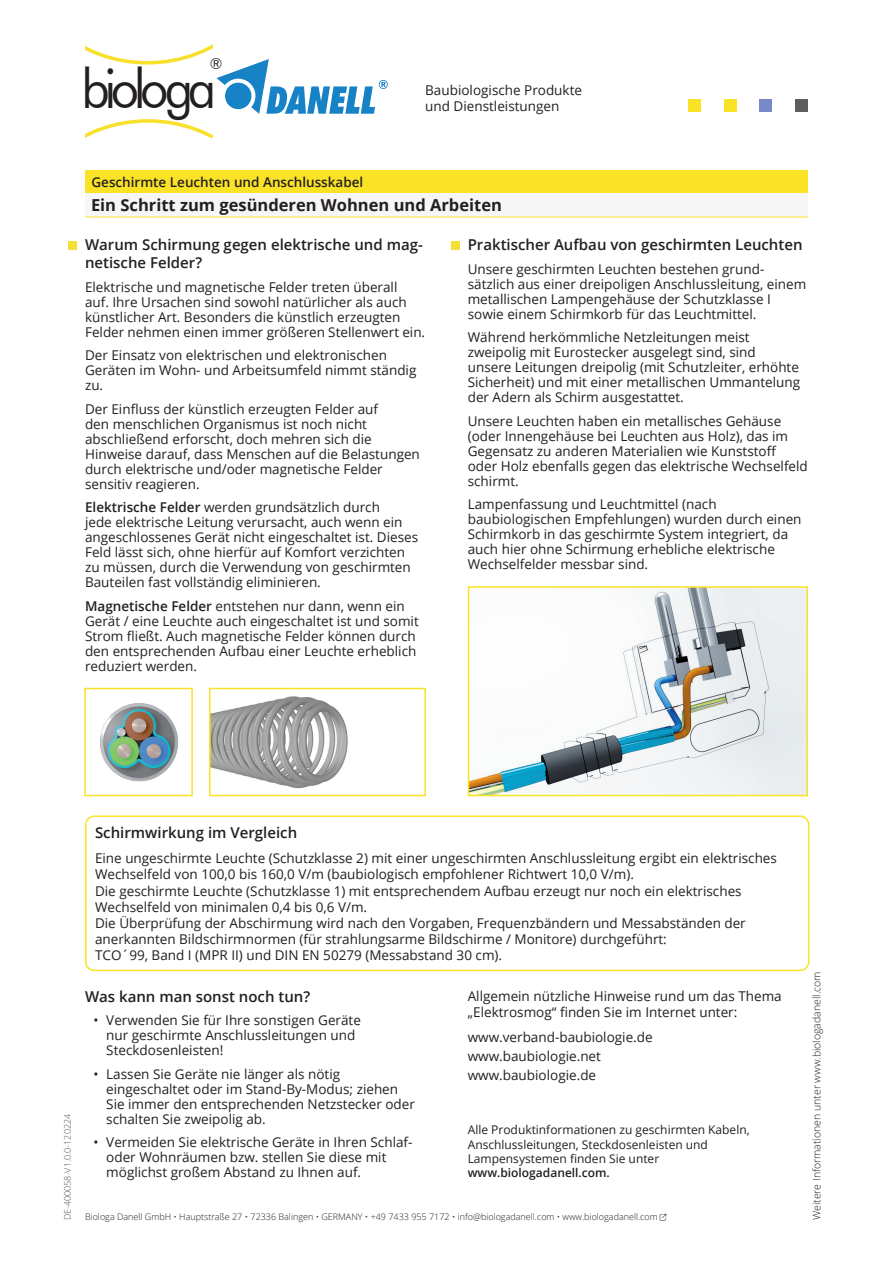
<style>
.page{position:relative;width:893px;height:1263px;background:#fff}
.page>*{position:absolute;margin:0;border:0;box-sizing:border-box;transform-origin:0 0}
.t1{font:55.35px "Futura BT";letter-spacing:-.11em;color:#231f20;scale:.9 1}
.Hauptüberschrift_Tabelle_Inhaltsverzeich{font:700 16.5px "Open Sans";color:#231f20}
.t2{font:15.15px "Futura BT";color:#231f20}
.t3{font:600 15px/18px "Open Sans";color:#231f20}
.t4{font:13.5px/15px "Open Sans";color:#231f20}
.Überschrift_Tabelle_standard{font:600 13.5px "Open Sans";color:#231f20}
.t5{font:12px/14.4px "Open Sans";color:#231f20}
.t6{font:600 12px "Open Sans";color:#231f20}
.t7{font:300 10.5px "Open Sans";color:#231f20}
.t8{font:300 9px "Open Sans";color:#231f20}
.t9{font:300 9px "Open Sans";color:#545655}
.s1{font-weight:600}
</style>
<div class="page">
<div style="left:688px;top:99px;width:13px;height:13px;background:#fae326"></div>
<div style="left:724px;top:99px;width:13px;height:13px;background:#fae326"></div>
<div style="left:760px;top:99px;width:12px;height:13px;background:#7789c9"></div>
<div style="left:795px;top:99px;width:13px;height:13px;background:#5f5e5e"></div>
<svg style="left:85px;top:44px;width:303px;height:93px"></svg>
<div style="left:85px;top:170px;width:723px;height:23px;background:#fae326"></div>
<div style="left:85px;top:193px;width:723px;height:24px;background:#f6f6f6"></div>
<hr style="left:85px;top:217px;width:723px;height:1px;background:#fae326">
<div style="left:68px;top:242px;width:9px;height:8px;background:#f4df37"></div>
<div style="left:85px;top:815px;width:724px;height:156px;border:2px solid #fae326;border-radius:9px"></div>
<div style="left:451px;top:242px;width:8px;height:8px;background:#f4df37"></div>
<img style="left:471px;top:589px;width:334px;height:204px">
<div style="left:468px;top:586px;width:340px;height:210px;border:2px solid #fae326"></div>
<img style="left:100px;top:703px;width:79px;height:79px">
<div style="left:84px;top:688px;width:109px;height:108px;border:2px solid #fae326"></div>
<img style="left:212px;top:696px;width:136px;height:93px">
<div style="left:209px;top:688px;width:217px;height:108px;border:2px solid #fae326"></div>
<p class="t2" style="left:210px;top:54px;width:14px">®</p>
<h1 class="t1" style="left:82px;top:55px;width:151px">biologa</h1>
<p class="t4" style="left:425px;top:82px;width:158px;line-height:16.2px">Baubiologische Produkte und Dienstleistungen</p>
<p class="Überschrift_Tabelle_standard" style="left:91px;top:173px;width:273px">Geschirmte Leuchten und Anschlusskabel</p>
<p class="Hauptüberschrift_Tabelle_Inhaltsverzeich" style="left:91px;top:193px;width:412px">Ein Schritt zum gesünderen Wohnen und Arbeiten</p>
<p class="t3" style="left:85px;top:235px;width:339px">Warum Schirmung gegen elektrische und mag&shy;netische Felder?</p>
<p class="t4" style="left:85px;top:279px;width:342px">Elektrische und magnetische Felder treten überall<br>auf. Ihre Ursachen sind sowohl natürlicher als auch künstlicher Art. Besonders die künstlich erzeugten Felder nehmen einen immer größeren Stellenwert ein.</p>
<p class="t4" style="left:85px;top:347px;width:333px">Der Einsatz von elektrischen und elektronischen<br>Geräten im Wohn- und Arbeitsumfeld nimmt ständig zu.</p>
<p class="t4" style="left:85px;top:401px;width:336px">Der Einfluss der künstlich erzeugten Felder auf<br>den menschlichen Organismus ist noch nicht abschließend erforscht, doch mehren sich die Hinweise darauf, dass Menschen auf die Belastungen durch elektrische und/oder magnetische Felder sensitiv reagieren.</p>
<p class="t4" style="left:85px;top:499px;width:335px"><span class="s1">Elektrische Felder</span> werden grundsätzlich durch<br>jede elektrische Leitung verursacht, auch wenn ein angeschlossenes Gerät nicht eingeschaltet ist. Dieses Feld lässt sich, ohne hierfür auf Komfort verzichten zu müssen, durch die Verwendung von geschirmten Bauteilen fast vollständig eliminieren.</p>
<p class="t4" style="left:85px;top:598px;width:335px"><span class="s1">Magnetische Felder</span> entstehen nur dann, wenn ein Gerät / eine Leuchte auch eingeschaltet ist und somit Strom fließt. Auch magnetische Felder können durch den entsprechenden Aufbau einer Leuchte erheblich reduziert werden.</p>
<p class="t3" style="left:468px;top:235px;width:336px">Praktischer Aufbau von geschirmten Leuchten</p>
<p class="t4" style="left:468px;top:261px;width:340px">Unsere geschirmten Leuchten bestehen grund&shy;sätzlich aus einer dreipoligen Anschlussleitung, einem metallischen Lampengehäuse der Schutzklasse I sowie einem Schirmkorb für das Leuchtmittel.</p>
<p class="t4" style="left:468px;top:329px;width:334px">Während herkömmliche Netzleitungen meist zweipolig mit Eurostecker ausgelegt sind, sind unsere Leitungen dreipolig (mit Schutzleiter, erhöhte Sicherheit) und mit einer metallischen Ummantelung der Adern als Schirm ausgestattet.</p>
<p class="t4" style="left:468px;top:413px;width:342px">Unsere Leuchten haben ein metallisches Gehäuse (oder Innengehäuse bei Leuchten aus Holz), das im Gegensatz zu anderen Materialien wie Kunststoff oder Holz ebenfalls gegen das elektrische Wechselfeld schirmt.</p>
<p class="t4" style="left:468px;top:496px;width:335px">Lampenfassung und Leuchtmittel (nach baubiologischen Empfehlungen) wurden durch einen Schirmkorb in das geschirmte System integriert, da auch hier ohne Schirmung erhebliche elektrische Wechselfelder messbar sind.</p>
<p class="t9" style="left:61px;top:1220px;width:108px;rotate:-90deg">DE-400058-V1.0.0-120224</p>
<p class="t3" style="left:95px;top:824px;width:204px">Schirmwirkung im Vergleich</p>
<p class="t4" style="left:95px;top:850px;width:683px;line-height:16.2px">Eine ungeschirmte Leuchte (Schutzklasse 2) mit einer ungeschirmten Anschlussleitung ergibt ein elektrisches Wechselfeld von 100,0 bis 160,0 V/m (baubiologisch empfohlener Richtwert 10,0 V/m).<br>Die geschirmte Leuchte (Schutzklasse 1) mit entsprechendem Aufbau erzeugt nur noch ein elektrisches Wechselfeld von minimalen 0,4 bis 0,6 V/m.<br>Die Überprüfung der Abschirmung wird nach den Vorgaben, Frequenzbändern und Messabständen der anerkannten Bildschirmnormen (für strahlungsarme Bildschirme / Monitore) durchgeführt:<br>TCO´99, Band I (MPR II) und DIN EN 50279 (Messabstand 30 cm).</p>
<p class="t3" style="left:85px;top:987px;width:227px">Was kann man sonst noch tun?</p>
<p class="t4" style="left:106px;top:1012px;width:256px;text-indent:-13px">• Verwenden Sie für Ihre sonstigen Geräte nur geschirmte Anschlussleitungen und<br>Steckdosenleisten!</p>
<p class="t4" style="left:106px;top:1066px;width:310px;text-indent:-13px">• Lassen Sie Geräte nie länger als nötig eingeschaltet oder im Stand-By-Modus; ziehen Sie immer den entsprechenden Netzstecker oder schalten Sie zweipolig ab.</p>
<p class="t4" style="left:106px;top:1134px;width:308px;text-indent:-13px">• Vermeiden Sie elektrische Geräte in Ihren Schlaf&shy;oder Wohnräumen bzw. stellen Sie diese mit möglichst großem Abstand zu Ihnen auf.</p>
<p class="t4" style="left:468px;top:987px;width:316px;line-height:16.2px">Allgemein nützliche Hinweise rund um das Thema „Elektrosmog“ finden Sie im Internet unter:</p>
<p class="t4" style="left:468px;top:1027px;width:186px;line-height:19px">www.verband-baubiologie.de www.baubiologie.net www.baubiologie.de</p>
<p class="t5" style="left:468px;top:1122px;width:283px">Alle Produktinformationen zu geschirmten Kabeln,<br>Anschlussleitungen, Steckdosenleisten und<br>Lampensystemen finden Sie unter</p>
<p class="t6" style="left:468px;top:1165px;width:144px">www.biologadanell.com.</p>
<p class="t8" style="left:85px;top:1211px;width:583px">Biologa Danell GmbH • Hauptstraße 27 • 72336 Balingen • GERMANY • +49 7433 955 7172 • info@biologadanell.com • www.biologadanell.com □◆▼□▲❑◆</p>
<p class="t7" style="left:810px;top:1220px;width:250px;rotate:-90deg">Weitere Informationen unter www.biologadanell.com</p>
</div>
